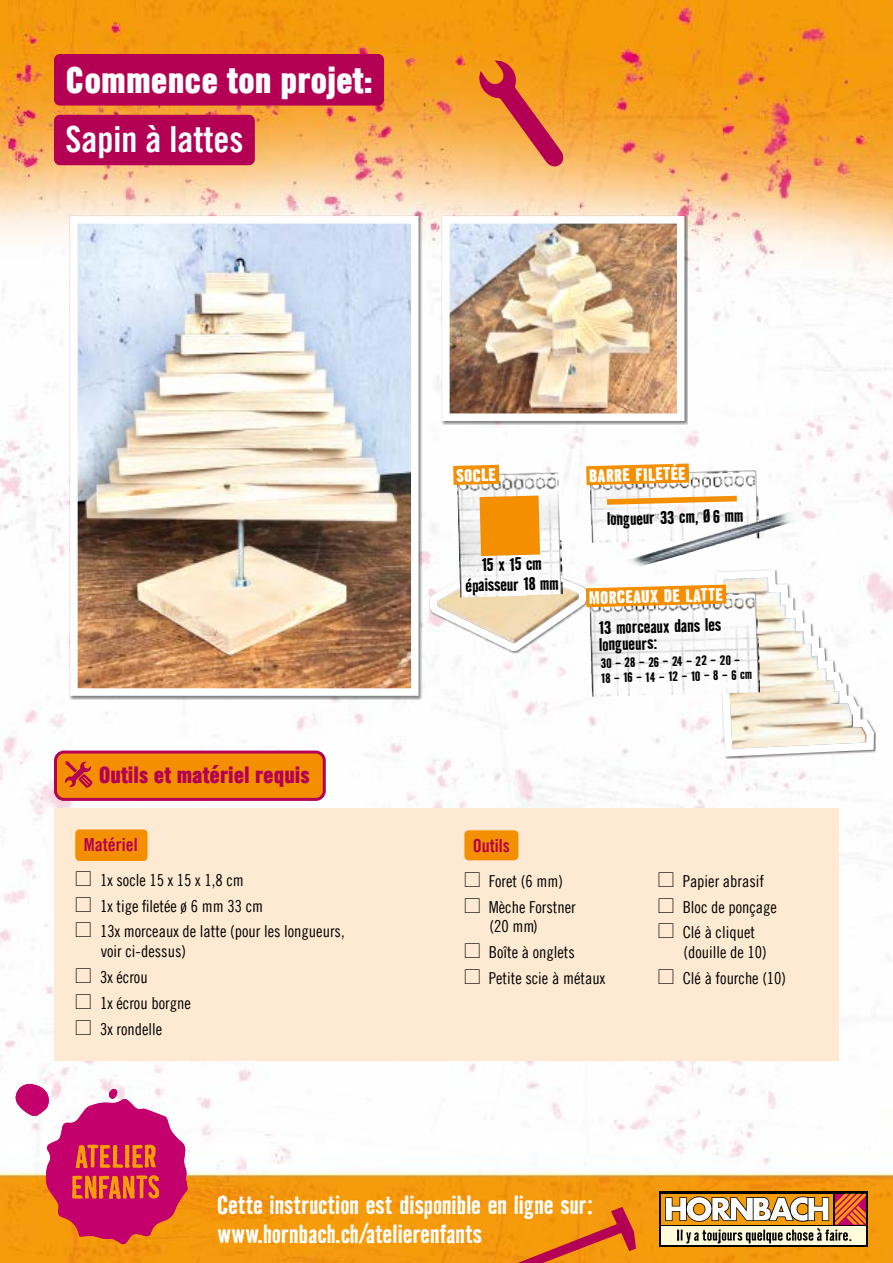
<style>
.page{position:relative;width:893px;height:1263px;background:#fff}
.page>*{position:absolute;margin:0;border:0;box-sizing:border-box;transform-origin:0 0}
.t1{font:36px "Trade Gothic Hornbach Super Bd";color:#fff}
.t2{font:36px "Trade Gothic Hornbach Bd Cn 20";color:#fff}
.t3{font:700 24px/28.8px "Bad House Hornbach";letter-spacing:-.015em;color:#fff}
.t4{font:22.5px "Trade Gothic Hornbach Super Bd";color:#b40054}
.t5{font:18px "Trade Gothic Hornbach Bd Cn 20";color:#b40054}
.t6{font:700 16.65px/20px "Bad House Hornbach";color:#000;text-align:center}
.t7{font:700 16.65px "Bad House Hornbach Super";color:#fff}
.t8{font:16.5px/25.8px "Trade Gothic Hornbach Cn 18";color:#000}
.t9{font:700 12.45px/15px "Bad House Hornbach";color:#000}
</style>
<div class="page">
<img style="left:0;top:0;width:893px;height:1263px">
<div style="left:54px;top:809px;width:785px;height:252px;background:#feead2"></div>
<svg style="left:475px;top:60px;width:90px;height:107px;background:#e6803e"></svg>
<svg style="left:424px;top:266px;width:168px;height:392px"></svg>
<img style="left:457px;top:472px;width:104px;height:111px">
<img style="left:458px;top:507px;width:69px;height:90px">
<img style="left:492px;top:491px;width:71px;height:105px">
<svg style="left:480px;top:495px;width:60px;height:61px;background:#f3940c"></svg>
<svg style="left:712px;top:129px;width:166px;height:631px"></svg>
<img style="left:589px;top:592px;width:172px;height:99px">
<img style="left:591px;top:622px;width:169px;height:75px">
<div style="left:54px;top:115px;width:201px;height:50px;background:#b40054;border-radius:6px"></div>
<div style="left:54px;top:54px;width:330px;height:52px;background:#b40054;border-radius:6px"></div>
<div style="left:75px;top:829px;width:73px;height:32px;background:#f38f00;border-radius:4px"></div>
<div style="left:464px;top:830px;width:54px;height:30px;background:#f38f00;border-radius:4px"></div>
<div style="left:56px;top:752px;width:268px;height:47px;background:#f38f00;border-radius:9px"></div>
<div style="left:54px;top:750px;width:272px;height:51px;border:3px solid #b40054;border-radius:9px"></div>
<svg style="left:65px;top:761px;width:28px;height:27px"></svg>
<svg style="left:453px;top:465px;width:46px;height:20px"></svg>
<svg style="left:586px;top:585px;width:140px;height:22px;background:#f19b20"></svg>
<img style="left:591px;top:535px;width:73px;height:8px">
<img style="left:590px;top:470px;width:170px;height:65px">
<img style="left:664px;top:512px;width:125px;height:37px">
<svg style="left:607px;top:496px;width:130px;height:9px"></svg>
<svg style="left:586px;top:463px;width:103px;height:22px;background:#f29c22"></svg>
<div style="left:70px;top:215px;width:353px;height:485px;background:#000;opacity:.5"></div>
<img style="left:79px;top:225px;width:330px;height:462px">
<div style="left:70px;top:216px;width:348px;height:480px;border:8px solid #fff"></div>
<div style="left:441px;top:215px;width:247px;height:210px;background:#000;opacity:.5"></div>
<img style="left:451px;top:225px;width:224px;height:187px">
<div style="left:442px;top:216px;width:242px;height:205px;border:8px solid #fff"></div>
<svg style="left:502px;top:1207px;width:134px;height:56px;background:#e87c18"></svg>
<div style="left:659px;top:1192px;width:209px;height:55px;background:#000"></div>
<div style="left:661px;top:1194px;width:172px;height:30px;background:#f59c0a"></div>
<div style="left:661px;top:1226px;width:205px;height:19px;background:#fffbdb"></div>
<svg style="left:665px;top:1194px;width:201px;height:50px"></svg>
<svg style="left:16px;top:1084px;width:172px;height:160px"></svg>
<h1 class="t1" style="left:65px;top:57px;width:309px">Commence ton projet:</h1>
<h1 class="t2" style="left:65px;top:118px;width:179px">Sapin à lattes</h1>
<p class="t7" style="left:456px;top:465px;width:41px;rotate:-2deg">SOCLE</p>
<p class="t6" style="left:464px;top:555px;width:95px;rotate:-2deg">15 x 15 cm épaisseur 18 mm</p>
<p class="t7" style="left:589px;top:465px;width:98px;rotate:-2deg">BARRE FILETÉE</p>
<p class="t6" style="left:607px;top:509px;width:138px;rotate:-2deg">longueur 33 cm, Ø 6 mm</p>
<p class="t6" style="left:607px;top:511px;width:122px;rotate:-2deg">33 cm Länge, ø 6 mm</p>
<p class="t7" style="left:589px;top:587px;width:136px;rotate:-2deg">MORCEAUX DE LATTE</p>
<p class="t6" style="left:598px;top:620px;width:125px;line-height:16.2px;text-align:left;rotate:-2deg">13 morceaux dans les longueurs:</p>
<p class="t9" style="left:601px;top:655px;width:153px;rotate:-1deg">30 - 28 - 26 - 24 - 22 - 20 -<br>18 - 16 - 14 - 12 - 10 - 8 - 6 cm</p>
<h3 class="t4" style="left:99px;top:760px;width:212px">Outils et matériel requis</h3>
<p class="t5" style="left:84px;top:833px;width:55px">Matériel</p>
<p class="t5" style="left:473px;top:834px;width:38px">Outils</p>
<p class="t8" style="left:100px;top:867px;width:246px">1x socle 15 x 15 x 1,8 cm<br>1x tige filetée ø 6 mm 33 cm<br>13x morceaux de latte (pour les longueurs,</p>
<p class="t8" style="left:100px;top:938px;width:92px">voir ci-dessus)<br>3x écrou<br>1x écrou borgne<br>3x rondelle</p>
<p class="t8" style="left:489px;top:868px;width:89px">Foret (6 mm)<br>Mèche Forstner</p>
<p class="t8" style="left:489px;top:913px;width:118px">(20 mm)<br>Boîte à onglets<br>Petite scie à métaux</p>
<h2 class="t3" style="left:217px;top:1190px;width:377px">Cette instruction est disponible en ligne sur: www.hornbach.ch/atelierenfants</h2>
<p class="t8" style="left:683px;top:868px;width:96px">Papier abrasif<br>Bloc de ponçage<br>Clé à cliquet</p>
<p class="t8" style="left:683px;top:939px;width:105px">(douille de 10)<br>Clé à fourche (10)</p>
</div>
